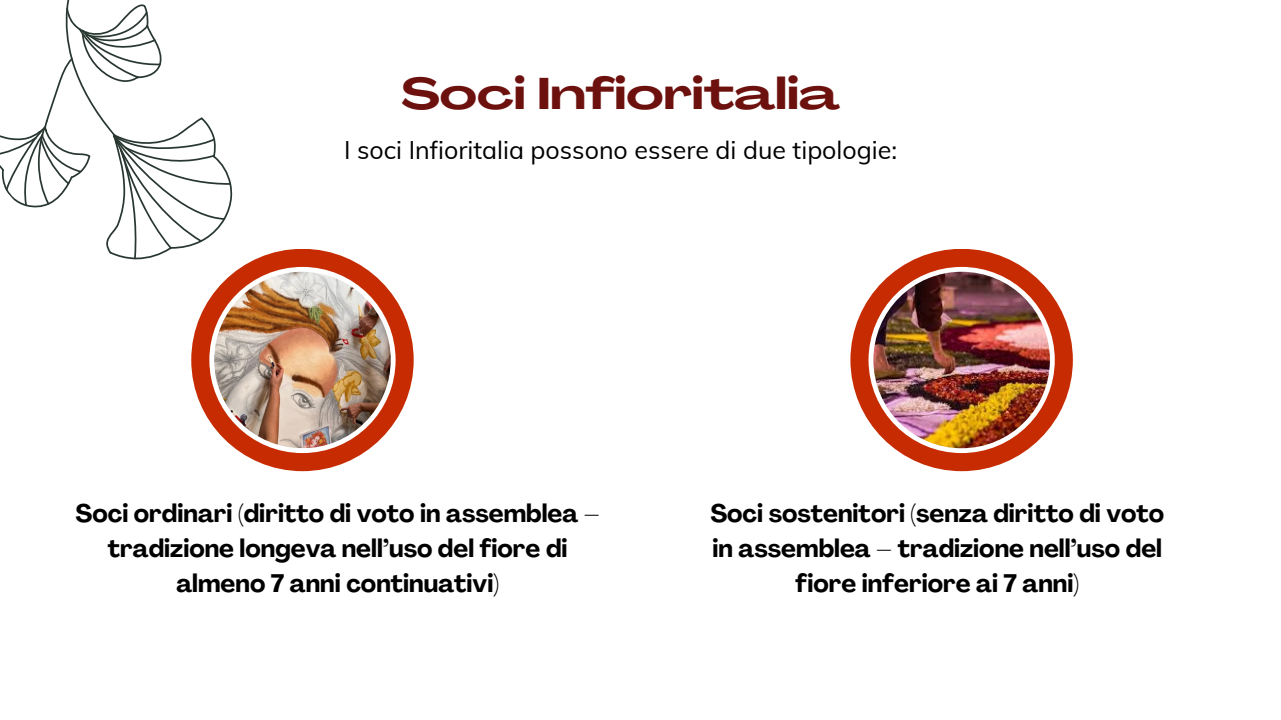
<style>
.page{position:relative;width:1281px;height:720px;background:#fff}
.page>*{position:absolute;margin:0;border:0;box-sizing:border-box;transform-origin:0 0}
.t1{font:700 43.75px "Agrandir Grand";color:#6d110e}
.t2{font:700 25px/34.8px "Agrandir";color:#000;text-align:center}
.t3{font:25px "Muli";color:#000}
</style>
<div class="page">
<img style="left:191px;top:249px;width:223px;height:222px">
<img style="left:850px;top:249px;width:223px;height:222px">
<svg style="left:0;top:0;width:254px;height:281px"></svg>
<p class="t1" style="left:401px;top:76px;width:440px">Soci Infioritalia</p>
<p class="t3" style="left:344px;top:134px;width:554px">I soci Infioritalia possono essere di due tipologie:</p>
<p class="t2" style="left:76px;top:499px;width:526px">Soci ordinari (diritto di voto in assemblea – tradizione longeva nell’uso del fiore di almeno 7 anni continuativi)</p>
<h2 class="t2" style="left:710px;top:499px;width:455px">Soci sostenitori (senza diritto di voto in assemblea – tradizione nell’uso del fiore inferiore ai 7 anni)</h2>
</div>
